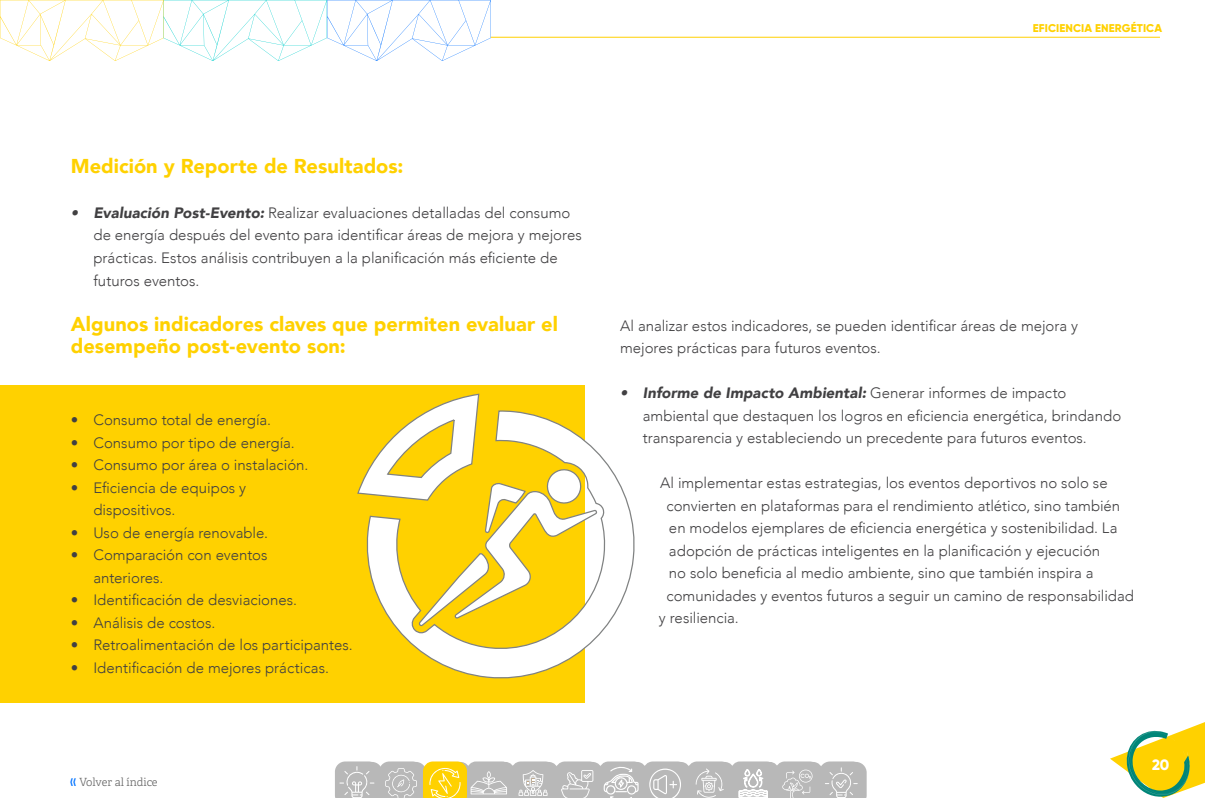
<style>
.page{position:relative;width:1205px;height:798px;background:#fff}
.page>*{position:absolute;margin:0;border:0;box-sizing:border-box;transform-origin:0 0}
.t1{font:900 20px/22.5px "Avenir";color:#ffd100}
.t2{font:300 15px/22.5px "Avenir";color:#414042}
.t3{font:800 15px "Gilroy";color:#fff}
.t4{font:800 11.25px "Gilroy";letter-spacing:.01em;color:#ffd100}
.t5{font:300 11.25px "Adelle";color:#666}
.s1{font-weight:900;font-style:italic}
.s2{font-weight:400}
</style>
<div class="page">
<svg style="left:0;top:0;width:491px;height:61px"></svg>
<hr style="left:491px;top:37px;width:669px;height:1px;background:#ffd100">
<svg style="left:1110px;top:722px;width:95px;height:75px"></svg>
<svg style="left:335px;top:761px;width:531px;height:36px;background:#c7c4b5"></svg>
<div style="left:0;top:384px;width:585px;height:318px;background:#ffd100"></div>
<svg style="left:396px;top:452px;width:239px;height:227px;fill:#fff"></svg>
<svg style="left:357px;top:393px;width:241px;height:235px"></svg>
<p class="t4" style="left:1033px;top:21px;width:131px">EFICIENCIA ENERGÉTICA</p>
<h1 class="t1" style="left:71px;top:154px;width:334px">Medición y Reporte de Resultados:</h1>
<p class="t2" style="left:93px;top:201px;width:490px;text-indent:-22px"><span class="s1">• Evaluación Post-Evento:</span> Realizar evaluaciones detalladas del consumo de energía después del evento para identificar áreas de mejora y mejores prácticas. Estos análisis contribuyen a la planificación más eficiente de futuros eventos.</p>
<h1 class="t1" style="left:71px;top:312px;width:489px">Algunos indicadores claves que permiten evaluar el desempeño post-evento son:</h1>
<p class="t2" style="left:71px;top:408px;width:202px"><span class="s2">•</span> Consumo total de energía.</p>
<p class="t2" style="left:71px;top:431px;width:225px"><span class="s2">•</span> Consumo por tipo de energía.</p>
<p class="t2" style="left:71px;top:453px;width:239px"><span class="s2">•</span> Consumo por área o instalación.</p>
<p class="t2" style="left:93px;top:476px;width:154px;text-indent:-22px"><span class="s2">•</span> Eficiencia de equipos y dispositivos.</p>
<p class="t2" style="left:71px;top:521px;width:199px"><span class="s2">•</span> Uso de energía renovable.</p>
<p class="t2" style="left:93px;top:543px;width:176px;text-indent:-22px"><span class="s2">•</span> Comparación con eventos anteriores.</p>
<p class="t2" style="left:71px;top:588px;width:228px"><span class="s2">•</span> Identificación de desviaciones.</p>
<p class="t2" style="left:71px;top:611px;width:146px"><span class="s2">•</span> Análisis de costos.</p>
<p class="t2" style="left:71px;top:633px;width:283px"><span class="s2">•</span> Retroalimentación de los participantes.</p>
<p class="t2" style="left:71px;top:656px;width:259px"><span class="s2">•</span> Identificación de mejores prácticas.</p>
<p class="t5" style="left:79px;top:775px;width:80px">Volver al índice</p>
<p class="t2" style="left:620px;top:314px;width:459px">Al analizar estos indicadores, se pueden identificar áreas de mejora y mejores prácticas para futuros eventos.</p>
<p class="t2" style="left:643px;top:381px;width:480px;text-indent:-22px"><span class="s1">• Informe de Impacto Ambiental:</span> Generar informes de impacto ambiental que destaquen los logros en eficiencia energética, brindando transparencia y estableciendo un precedente para futuros eventos.</p>
<p class="t2" style="left:660px;top:471px;width:449px">Al implementar estas estrategias, los eventos deportivos no solo se</p>
<p class="t2" style="left:666px;top:494px;width:455px">convierten en plataformas para el rendimiento atlético, sino también</p>
<p class="t2" style="left:669px;top:516px;width:450px">en modelos ejemplares de eficiencia energética y sostenibilidad. La</p>
<p class="t2" style="left:669px;top:539px;width:433px">adopción de prácticas inteligentes en la planificación y ejecución</p>
<p class="t2" style="left:669px;top:561px;width:426px">no solo beneficia al medio ambiente, sino que también inspira a</p>
<p class="t2" style="left:666px;top:584px;width:469px">comunidades y eventos futuros a seguir un camino de responsabilidad</p>
<p class="t2" style="left:659px;top:606px;width:81px">y resiliencia.</p>
<p class="t3" style="left:1152px;top:754px;width:19px">20</p>
</div>
